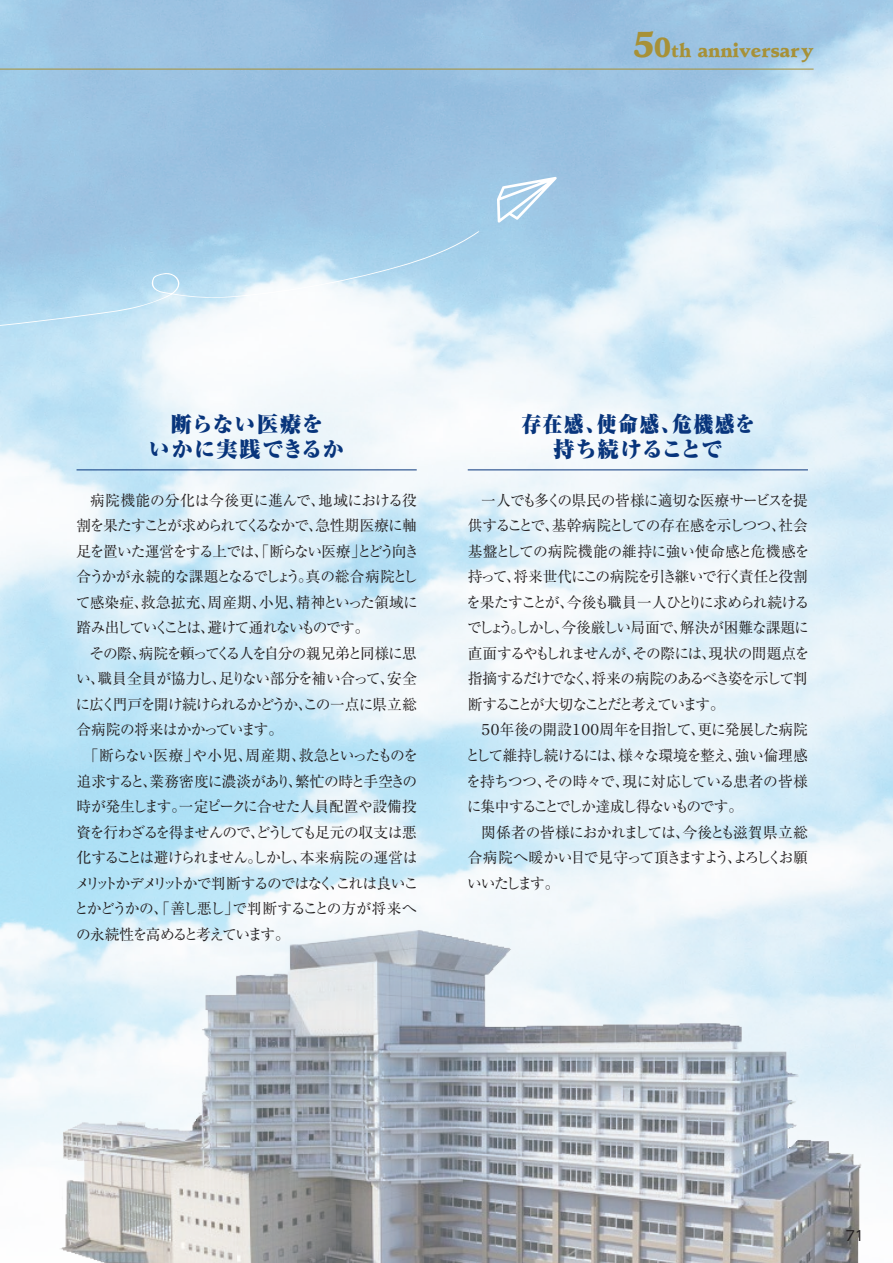
<style>
.page{position:relative;width:893px;height:1263px;background:#fff}
.page>*{position:absolute;margin:0;border:0;box-sizing:border-box;transform-origin:0 0}
.t1{font:900 21px/25.5px "Ryumin Pro";letter-spacing:.06em;color:#08357c;text-align:center;scale:.92 1}
.t2{font:900 21px/25.5px "Ryumin Pro";letter-spacing:.06em;color:#08357c;text-align:center}
.t3{font:18.9px "Deutch Black SSK";color:#a79137}
.t4{font:15px/25.5px "Ryumin Pro";letter-spacing:-.075em;color:#231f20;text-align:justify}
.t5{font:15px "Ryumin Pro";letter-spacing:-.1em;color:#231f20}
.t6{font:15px "Ryumin Pro";letter-spacing:-.11em;color:#231f20}
.t7{font:15px "Ryumin Pro";letter-spacing:-.02em;color:#231f20}
.t8{font:15px "Ryumin Pro";letter-spacing:-.03em;color:#231f20}
.t9{font:15px "Ryumin Pro";letter-spacing:-.04em;color:#231f20}
.t10{font:15px "Ryumin Pro";letter-spacing:-.055em;color:#231f20}
.t11{font:15px "Ryumin Pro";letter-spacing:-.025em;color:#231f20}
.t12{font:15px "Ryumin Pro";letter-spacing:-.045em;color:#231f20}
.t13{font:13.8px "UD Shin Go Pro";color:#231f20}
.s1{font-size:35.7px}
.s2{font-size:27.3px}
</style>
<div class="page">
<img style="left:0;top:831px;width:893px;height:432px">
<svg style="left:497px;top:177px;width:60px;height:46px"></svg>
<svg style="left:0;top:231px;width:480px;height:115px"></svg>
<hr style="left:77px;top:469px;width:340px;height:1px;background:#08357c">
<hr style="left:468px;top:469px;width:340px;height:1px;background:#08357c">
<hr style="left:0;top:69px;width:814px;height:1px;background:#a79137">
<p class="t3" style="left:633px;top:39px;width:182px"><span class="s1">5</span><span class="s2">0</span>th anniversary</p>
<h1 class="t2" style="left:149px;top:410px;width:196px">断らない医療を<br>いかに実践できるか</h1>
<p class="t4" style="left:76px;top:487px;width:345px;text-align:left;text-indent:14px">病院機能の分化は今後更に進んで、地域における役割を果たすことが求められてくるなかで、急性期医療に軸足を置いた運営をする上では、「断らない医療」とどう向き合うかが永続的な課題となるでしょう。真の総合病院として感染症、救急拡充、周産期、小児、精神といった領域に踏み出していくことは、避けて通れないものです。</p>
<p class="t4" style="left:89px;top:640px;width:329px">その際、病院を頼ってくる人を自分の親兄弟と同様に思</p>
<p class="t7" style="left:76px;top:667px;width:342px">い、職員全員が協力し、足りない部分を補い合って、安全</p>
<p class="t5" style="left:76px;top:693px;width:343px">に広く門戸を開け続けられるかどうか、この一点に県立総</p>
<p class="t12" style="left:77px;top:718px;width:208px">合病院の将来はかかっています。</p>
<p class="t4" style="left:84px;top:742px;width:336px">「断らない医療」や小児、周産期、救急といったものを</p>
<p class="t8" style="left:77px;top:769px;width:342px">追求すると、業務密度に濃淡があり、繁忙の時と手空きの</p>
<p class="t11" style="left:77px;top:795px;width:342px">時が発生します。一定ピークに合せた人員配置や設備投</p>
<p class="t4" style="left:77px;top:818px;width:342px">資を行わざるを得ませんので、どうしても足元の収支は悪</p>
<p class="t9" style="left:77px;top:846px;width:342px">化することは避けられません。しかし、本来病院の運営は</p>
<p class="t6" style="left:75px;top:871px;width:345px">メリットかデメリットかで判断するのではなく、これは良いこ</p>
<p class="t10" style="left:74px;top:897px;width:344px">とかどうかの、「善し悪し」で判断することの方が将来へ</p>
<p class="t5" style="left:76px;top:922px;width:215px">の永続性を高めると考えています。</p>
<h1 class="t1" style="left:522px;top:410px;width:255px">存在感、使命感、危機感を持ち続けることで</h1>
<p class="t4" style="left:466px;top:487px;width:345px;text-indent:15px">一人でも多くの県民の皆様に適切な医療サービスを提供することで、基幹病院としての存在感を示しつつ、社会基盤としての病院機能の維持に強い使命感と危機感を持って、将来世代にこの病院を引き継いで行く責任と役割を果たすことが、今後も職員一人ひとりに求められ続けるでしょう。しかし、今後厳しい局面で、解決が困難な課題に直面するやもしれませんが、その際には、現状の問題点を指摘するだけでなく、将来の病院のあるべき姿を示して判断することが大切なことだと考えています。</p>
<p class="t4" style="left:465px;top:716px;width:344px;text-indent:13px">５０年後の開設１００周年を目指して、更に発展した病院として維持し続けるには、様々な環境を整え、強い倫理感を持ちつつ、その時々で、現に対応している患者の皆様に集中することでしか達成し得ないものです。</p>
<p class="t4" style="left:467px;top:818px;width:342px;text-indent:14px">関係者の皆様におかれましては、今後とも滋賀県立総合病院へ暖かい目で見守って頂きますよう、よろしくお願いいたします。</p>
<p class="t13" style="left:846px;top:1225px;width:20px">71</p>
</div>
